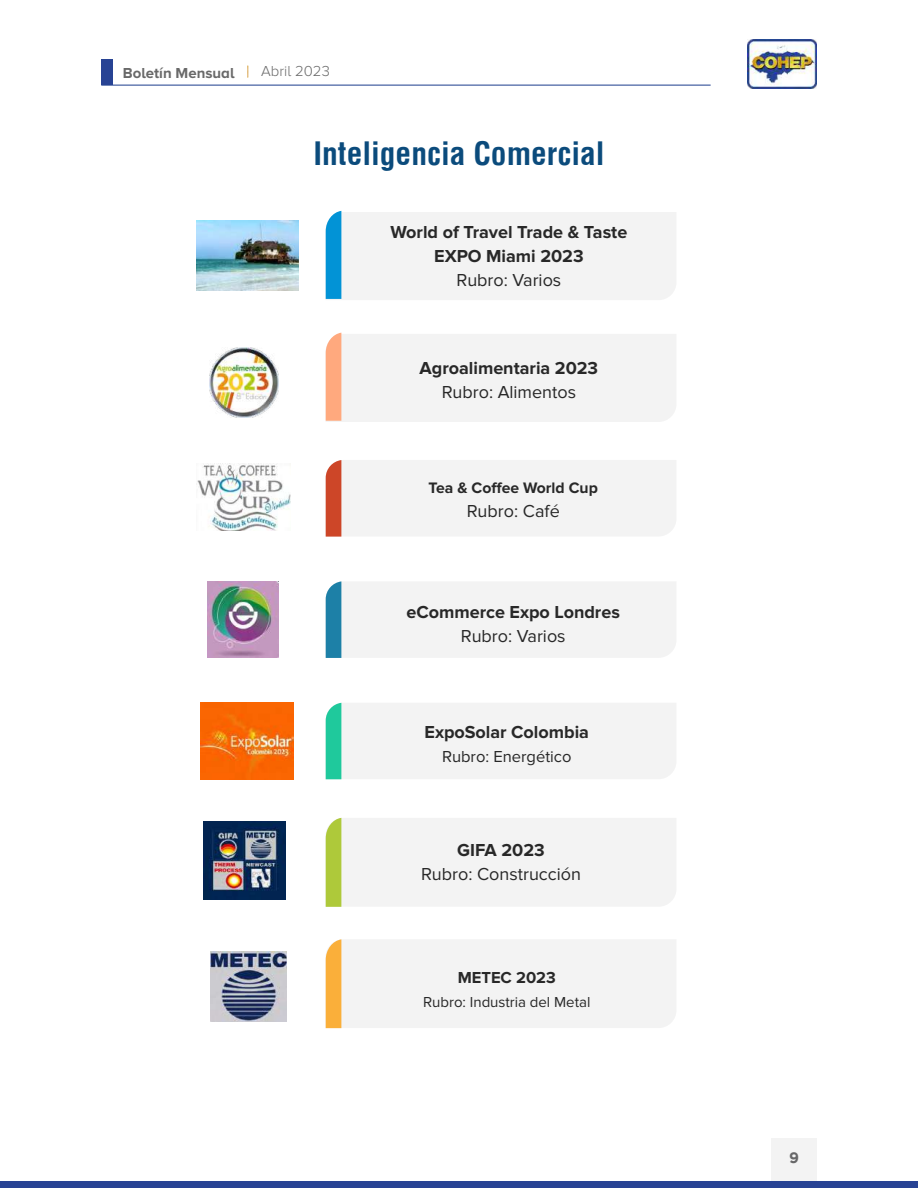
<style>
.page{position:relative;width:918px;height:1188px;background:#fff}
.page>*{position:absolute;margin:0;border:0;box-sizing:border-box;transform-origin:0 0}
.t1{font:700 condensed 31.5px "Switzerland";color:#0b4b7c}
.t2{font:700 18px/24px "Proxima Nova";color:#282828;text-align:center}
.t3{font:18px "Proxima Nova";color:#282828}
.t4{font:16.5px "Proxima Nova";color:#282828}
.t5{font:700 16.5px "Proxima Nova";color:#282828}
.t6{font:700 15.75px "Proxima Nova";color:#282828}
.t7{font:15px "Proxima Nova";color:#282828}
.t8{font:700 15px "Proxima Nova A";color:#696969}
.t9{font:300 15px "Proxima Nova A";color:#696969}
.t10{font:700 15px "Gotham";color:#676768}
</style>
<div class="page">
<img style="left:747px;top:39px;width:70px;height:50px">
<div style="left:771px;top:1138px;width:46px;height:43px;background:#f3f3f3"></div>
<div style="left:101px;top:60px;width:12px;height:25px;background:#284394"></div>
<hr style="left:101px;top:85px;width:610px;height:1px;background:#264592">
<div style="left:0;top:1181px;width:918px;height:7px;background:#284394"></div>
<div style="left:325px;top:211px;width:351px;height:89px;background:#f3f3f3"></div>
<div style="left:325px;top:460px;width:351px;height:77px;background:#f3f3f3"></div>
<div style="left:325px;top:581px;width:351px;height:77px;background:#f3f3f3"></div>
<div style="left:325px;top:703px;width:351px;height:76px;background:#f3f3f3"></div>
<div style="left:325px;top:818px;width:351px;height:89px;background:#f3f3f3"></div>
<div style="left:325px;top:939px;width:351px;height:89px;background:#f3f3f3"></div>
<div style="left:325px;top:333px;width:351px;height:89px;background:#f3f3f3"></div>
<img style="left:196px;top:221px;width:102px;height:69px">
<img style="left:201px;top:703px;width:93px;height:76px">
<img style="left:209px;top:347px;width:69px;height:70px">
<img style="left:196px;top:463px;width:94px;height:67px">
<img style="left:207px;top:581px;width:71px;height:77px">
<img style="left:203px;top:822px;width:82px;height:78px">
<img style="left:211px;top:952px;width:76px;height:70px">
<p class="t8" style="left:123px;top:64px;width:113px">Boletín Mensual</p>
<p class="t9" style="left:261px;top:63px;width:70px">Abril 2023</p>
<h1 class="t1" style="left:313px;top:134px;width:293px">Inteligencia Comercial</h1>
<p class="t2" style="left:390px;top:220px;width:238px">World of Travel Trade &amp; Taste<br>EXPO Miami 2023</p>
<p class="t3" style="left:456px;top:270px;width:106px">Rubro: Varios</p>
<p class="t2" style="left:420px;top:357px;width:180px">Agroalimentaria 2023</p>
<p class="t3" style="left:442px;top:382px;width:136px">Rubro: Alimentos</p>
<p class="t6" style="left:429px;top:479px;width:171px">Tea &amp; Coffee World Cup</p>
<p class="t3" style="left:467px;top:501px;width:95px">Rubro: Café</p>
<p class="t2" style="left:407px;top:600px;width:215px">eCommerce Expo Londres</p>
<p class="t3" style="left:461px;top:626px;width:106px">Rubro: Varios</p>
<p class="t2" style="left:425px;top:721px;width:166px">ExpoSolar Colombia</p>
<p class="t4" style="left:442px;top:747px;width:131px">Rubro: Energético</p>
<p class="t2" style="left:457px;top:839px;width:89px">GIFA 2023</p>
<p class="t3" style="left:421px;top:864px;width:161px">Rubro: Construcción</p>
<p class="t5" style="left:458px;top:968px;width:100px">METEC 2023</p>
<p class="t7" style="left:423px;top:993px;width:169px">Rubro: Industria del Metal</p>
<p class="t10" style="left:789px;top:1149px;width:11px">9</p>
</div>
